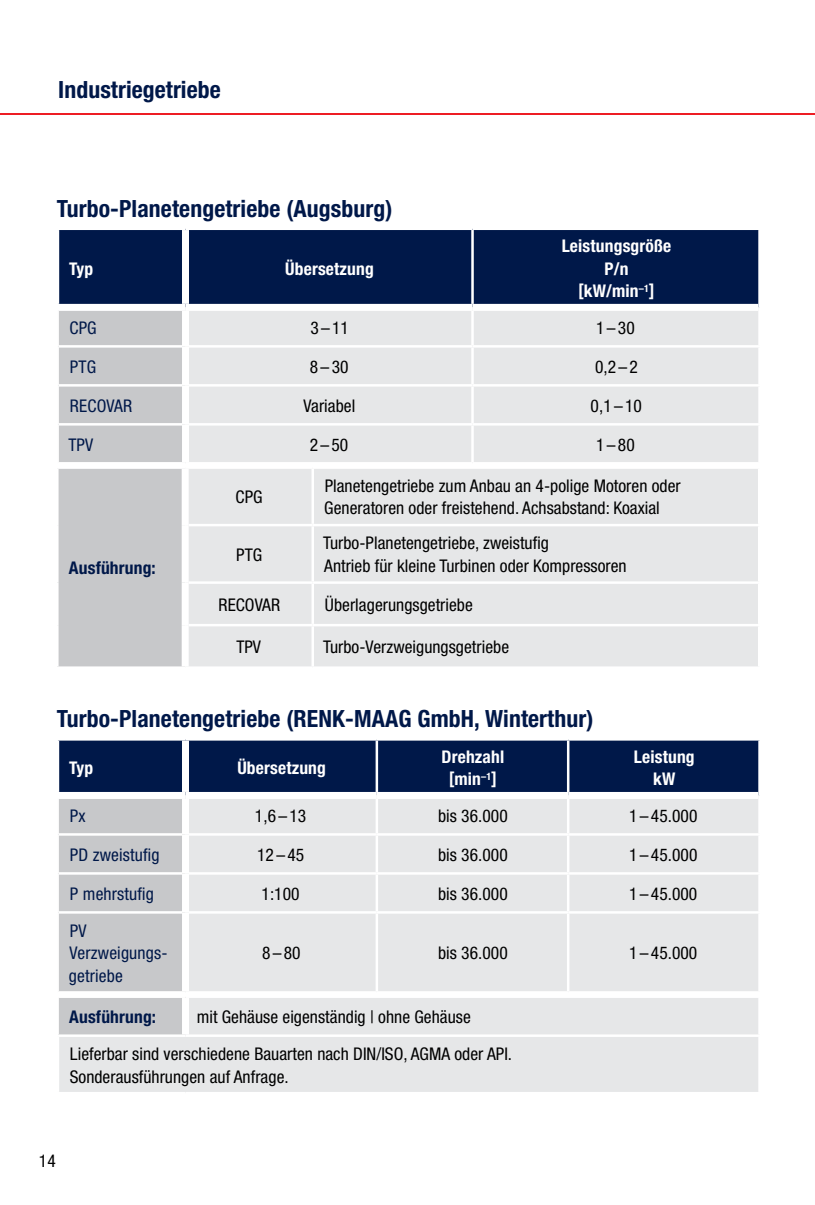
<style>
.page{position:relative;width:815px;height:1205px;background:#fff}
.page>*{position:absolute;margin:0;border:0;box-sizing:border-box;transform-origin:0 0}
.t1{font:700 condensed 23.75px "Helvetica Neue LT";letter-spacing:.005em;color:#001849}
.t2{font:condensed 17.5px/22.5px "Helvetica Neue LT";letter-spacing:.005em;color:#000}
.t3{font:700 condensed 17.5px/22.5px "Helvetica Neue LT";letter-spacing:.01em;color:#fff;text-align:center}
.t4{font:condensed 17.5px/22.5px "Helvetica Neue LT";letter-spacing:.01em;color:#001849}
.t5{font:700 condensed 17.5px "Helvetica Neue LT";letter-spacing:.01em;color:#001849}
</style>
<div class="page">
<hr style="left:0;top:113px;width:815px;height:2px;background:#ed1d24">
<div style="left:59px;top:230px;width:699px;height:74px;background:#001849"></div>
<div style="left:59px;top:311px;width:123px;height:151px;background:#c7c8ca"></div>
<div style="left:189px;top:311px;width:569px;height:151px;background:#e6e7e8"></div>
<hr style="left:59px;top:345px;width:123px;height:3px;background:#fff">
<hr style="left:473px;top:345px;width:288px;height:3px;background:#fff">
<hr style="left:471px;top:230px;width:3px;height:74px;background:#fff">
<hr style="left:189px;top:345px;width:284px;height:3px;background:#fff">
<div style="left:182px;top:230px;width:7px;height:74px;background:#fff"></div>
<hr style="left:471px;top:311px;width:3px;height:34px;background:#fff">
<hr style="left:471px;top:348px;width:3px;height:36px;background:#fff">
<hr style="left:59px;top:384px;width:123px;height:3px;background:#fff">
<hr style="left:59px;top:423px;width:123px;height:2px;background:#fff">
<hr style="left:189px;top:384px;width:284px;height:3px;background:#fff">
<hr style="left:189px;top:423px;width:284px;height:2px;background:#fff">
<hr style="left:473px;top:384px;width:288px;height:3px;background:#fff">
<hr style="left:471px;top:387px;width:3px;height:36px;background:#fff">
<hr style="left:473px;top:423px;width:288px;height:2px;background:#fff">
<hr style="left:471px;top:425px;width:3px;height:37px;background:#fff">
<div style="left:58px;top:467px;width:127px;height:201px;background:#c7c8ca"></div>
<div style="left:189px;top:469px;width:569px;height:197px;background:#e6e7e8"></div>
<hr style="left:57px;top:466px;width:128px;height:3px;background:#fff">
<hr style="left:57px;top:666px;width:128px;height:3px;background:#fff">
<hr style="left:57px;top:469px;width:2px;height:56px;background:#fff">
<hr style="left:57px;top:525px;width:2px;height:57px;background:#fff">
<hr style="left:57px;top:582px;width:2px;height:43px;background:#fff">
<hr style="left:57px;top:625px;width:2px;height:41px;background:#fff">
<div style="left:182px;top:469px;width:7px;height:56px;background:#fff"></div>
<div style="left:182px;top:525px;width:7px;height:57px;background:#fff"></div>
<div style="left:182px;top:582px;width:7px;height:43px;background:#fff"></div>
<div style="left:182px;top:625px;width:7px;height:41px;background:#fff"></div>
<hr style="left:311px;top:469px;width:3px;height:55px;background:#fff">
<hr style="left:189px;top:524px;width:124px;height:2px;background:#fff">
<hr style="left:189px;top:581px;width:124px;height:3px;background:#fff">
<hr style="left:189px;top:624px;width:124px;height:2px;background:#fff">
<hr style="left:313px;top:524px;width:447px;height:2px;background:#fff">
<hr style="left:311px;top:526px;width:3px;height:55px;background:#fff">
<hr style="left:313px;top:581px;width:447px;height:3px;background:#fff">
<hr style="left:311px;top:584px;width:3px;height:40px;background:#fff">
<hr style="left:313px;top:624px;width:447px;height:2px;background:#fff">
<hr style="left:311px;top:626px;width:3px;height:40px;background:#fff">
<div style="left:59px;top:740px;width:699px;height:52px;background:#001849"></div>
<div style="left:59px;top:799px;width:123px;height:192px;background:#c7c8ca"></div>
<div style="left:189px;top:799px;width:569px;height:192px;background:#e6e7e8"></div>
<hr style="left:376px;top:740px;width:2px;height:52px;background:#fff">
<hr style="left:567px;top:740px;width:2px;height:52px;background:#fff">
<hr style="left:59px;top:833px;width:123px;height:3px;background:#fff">
<hr style="left:59px;top:872px;width:123px;height:2px;background:#fff">
<hr style="left:59px;top:911px;width:123px;height:2px;background:#fff">
<div style="left:182px;top:740px;width:7px;height:52px;background:#fff"></div>
<hr style="left:189px;top:833px;width:188px;height:3px;background:#fff">
<hr style="left:189px;top:872px;width:188px;height:2px;background:#fff">
<hr style="left:189px;top:911px;width:188px;height:2px;background:#fff">
<hr style="left:376px;top:799px;width:2px;height:34px;background:#fff">
<hr style="left:377px;top:833px;width:191px;height:3px;background:#fff">
<hr style="left:376px;top:836px;width:2px;height:36px;background:#fff">
<hr style="left:377px;top:872px;width:191px;height:2px;background:#fff">
<hr style="left:376px;top:874px;width:2px;height:37px;background:#fff">
<hr style="left:377px;top:911px;width:191px;height:2px;background:#fff">
<hr style="left:376px;top:913px;width:2px;height:78px;background:#fff">
<hr style="left:567px;top:799px;width:2px;height:34px;background:#fff">
<hr style="left:568px;top:833px;width:193px;height:3px;background:#fff">
<hr style="left:567px;top:836px;width:2px;height:36px;background:#fff">
<hr style="left:568px;top:872px;width:193px;height:2px;background:#fff">
<hr style="left:567px;top:874px;width:2px;height:37px;background:#fff">
<hr style="left:568px;top:911px;width:193px;height:2px;background:#fff">
<hr style="left:567px;top:913px;width:2px;height:78px;background:#fff">
<div style="left:59px;top:998px;width:699px;height:94px;background:#e6e7e8"></div>
<div style="left:182px;top:998px;width:7px;height:36px;background:#fff"></div>
<hr style="left:57px;top:1034px;width:129px;height:3px;background:#fff">
<hr style="left:186px;top:1034px;width:575px;height:3px;background:#fff">
<h1 class="t1" style="left:58px;top:75px;width:164px">Industriegetriebe</h1>
<h1 class="t1" style="left:57px;top:194px;width:337px">Turbo-Planetengetriebe (Augsburg)</h1>
<p class="t3" style="left:69px;top:257px;width:26px">Typ</p>
<p class="t3" style="left:285px;top:257px;width:90px">Übersetzung</p>
<p class="t3" style="left:562px;top:235px;width:111px">Leistungsgröße<br>P/n<br>[kW/min<sup>–1</sup>]</p>
<p class="t4" style="left:69px;top:316px;width:29px">CPG</p>
<p class="t2" style="left:310px;top:316px;width:40px">3–11</p>
<p class="t2" style="left:596px;top:316px;width:40px">1–30</p>
<p class="t4" style="left:70px;top:355px;width:28px">PTG</p>
<p class="t2" style="left:310px;top:355px;width:40px">8–30</p>
<p class="t2" style="left:595px;top:355px;width:44px">0,2–2</p>
<p class="t4" style="left:70px;top:394px;width:64px">RECOVAR</p>
<p class="t2" style="left:303px;top:394px;width:53px">Variabel</p>
<p class="t2" style="left:591px;top:394px;width:53px">0,1 – 10</p>
<p class="t4" style="left:68px;top:433px;width:26px">TPV</p>
<p class="t2" style="left:310px;top:433px;width:40px">2–50</p>
<p class="t2" style="left:596px;top:433px;width:40px">1–80</p>
<p class="t5" style="left:69px;top:557px;width:88px">Ausführung:</p>
<p class="t2" style="left:236px;top:486px;width:29px">CPG</p>
<p class="t2" style="left:324px;top:474px;width:358px">Planetengetriebe zum Anbau an 4-polige Motoren oder<br>Generatoren oder freistehend. Achsabstand: Koaxial</p>
<p class="t2" style="left:236px;top:543px;width:28px">PTG</p>
<p class="t2" style="left:323px;top:532px;width:305px">Turbo-Planetengetriebe, zweistufig<br>Antrieb für kleine Turbinen oder Kompressoren</p>
<p class="t2" style="left:219px;top:593px;width:63px">RECOVAR</p>
<p class="t2" style="left:325px;top:593px;width:149px">Überlagerungsgetriebe</p>
<p class="t2" style="left:236px;top:636px;width:26px">TPV</p>
<p class="t2" style="left:323px;top:636px;width:187px">Turbo-Verzweigungsgetriebe</p>
<h1 class="t1" style="left:57px;top:704px;width:538px">Turbo-Planetengetriebe (RENK-MAAG GmbH, Winterthur)</h1>
<p class="t3" style="left:69px;top:756px;width:26px">Typ</p>
<p class="t3" style="left:237px;top:756px;width:90px">Übersetzung</p>
<p class="t3" style="left:442px;top:745px;width:64px">Drehzahl [min<sup>–1</sup>]</p>
<p class="t3" style="left:634px;top:745px;width:62px">Leistung kW</p>
<p class="t4" style="left:70px;top:804px;width:17px">Px</p>
<p class="t2" style="left:255px;top:804px;width:53px">1,6 – 13</p>
<p class="t2" style="left:438px;top:804px;width:71px">bis 36.000</p>
<p class="t2" style="left:629px;top:804px;width:70px">1 – 45.000</p>
<p class="t4" style="left:70px;top:843px;width:91px">PD zweistufig</p>
<p class="t2" style="left:257px;top:843px;width:49px">12–45</p>
<p class="t2" style="left:438px;top:843px;width:71px">bis 36.000</p>
<p class="t2" style="left:629px;top:843px;width:70px">1 – 45.000</p>
<p class="t4" style="left:70px;top:882px;width:86px">P mehrstufig</p>
<p class="t2" style="left:262px;top:882px;width:40px">1:100</p>
<p class="t2" style="left:438px;top:882px;width:71px">bis 36.000</p>
<p class="t2" style="left:629px;top:882px;width:70px">1 – 45.000</p>
<p class="t4" style="left:69px;top:919px;width:100px">PV<br>Verzweigungs&shy;getriebe</p>
<p class="t2" style="left:262px;top:942px;width:40px">8–80</p>
<p class="t2" style="left:438px;top:942px;width:71px">bis 36.000</p>
<p class="t2" style="left:629px;top:942px;width:70px">1 – 45.000</p>
<p class="t2" style="left:70px;top:998px;width:444px;line-height:37px;text-indent:127px">mit Gehäuse eigenständig | ohne Gehäuse<br>Lieferbar sind verschiedene Bauarten nach DIN/ISO, AGMA oder API.</p>
<p class="t2" style="left:70px;top:1065px;width:221px">Sonderausführungen auf Anfrage.</p>
<p class="t5" style="left:69px;top:1006px;width:88px">Ausführung:</p>
<p class="t2" style="left:39px;top:1149px;width:18px">14</p>
</div>
